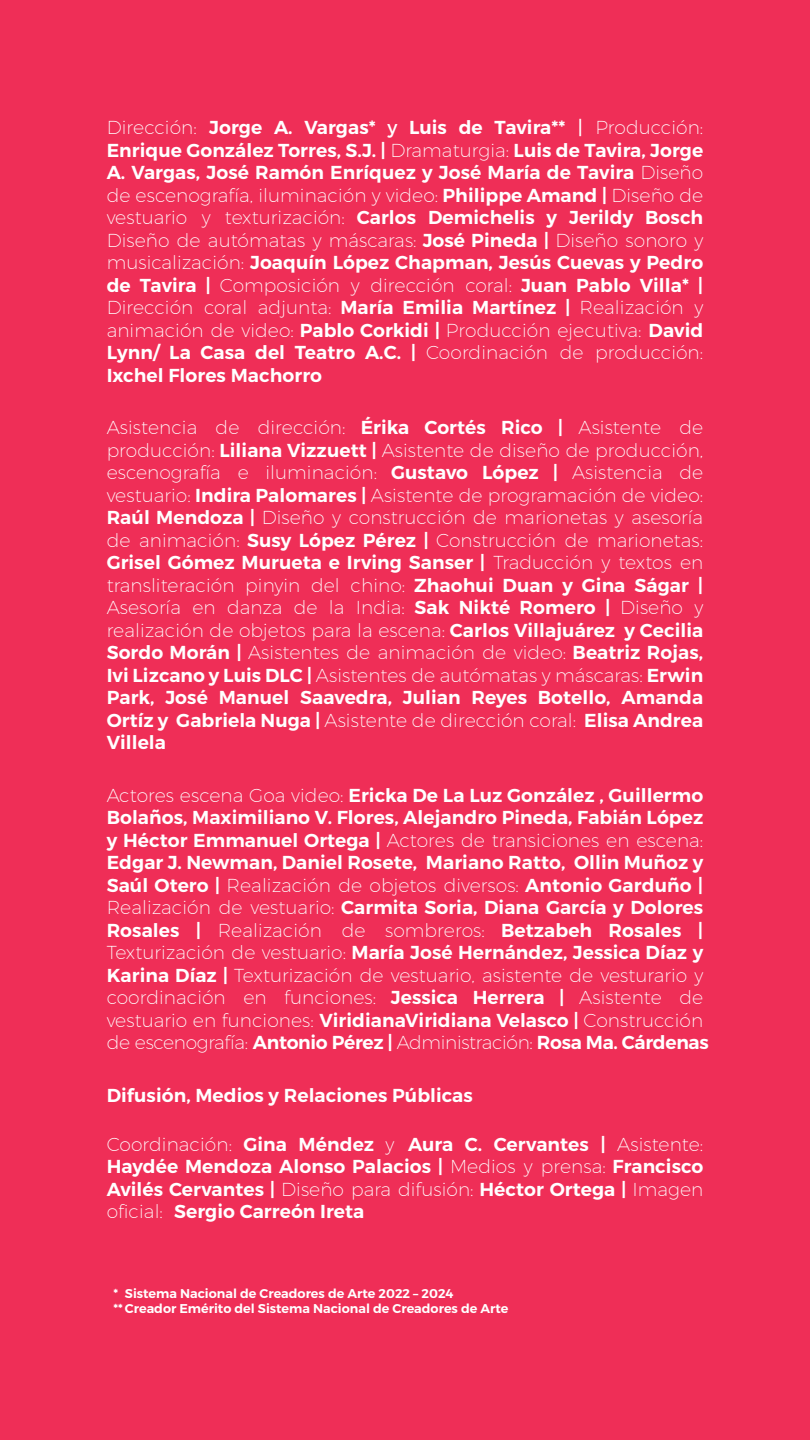
<style>
.page{position:relative;width:810px;height:1440px;background:#ef2e57}
.page>*{position:absolute;margin:0;border:0;box-sizing:border-box;transform-origin:0 0}
.t1{font:600 18.75px/22.5px "Montserrat";letter-spacing:.005em;color:#fff;text-align:justify}
.t2{font:200 18.75px/22.5px "Montserrat";letter-spacing:.005em;color:#fff;text-align:justify}
.t3{font:600 12.75px/15.3px "Montserrat";color:#fff}
.s1{font-weight:200}
.s2{font-weight:400}
.s3{font-weight:600}
</style>
<div class="page">
<p class="t1" style="left:107px;top:117px;width:598px"><span class="s1">Dirección:</span> Jorge A. Vargas* <span class="s2">y</span> Luis de Tavira** <span class="s2">|</span> <span class="s1">Producción:<br></span>Enrique González Torres, S.J. | <span class="s1">Dramaturgia:</span> Luis de Tavira, Jorge A. Vargas, José Ramón Enríquez y José María de Tavira <span class="s1">Diseño de escenografía, iluminación y video:</span> Philippe Amand | <span class="s1">Diseño de vestuario y texturización:</span> Carlos Demichelis y Jerildy Bosch <span class="s1">Diseño de autómatas y máscaras:</span> José Pineda | <span class="s1">Diseño sonoro y musicalización:</span> Joaquín López Chapman, Jesús Cuevas y Pedro de Tavira | <span class="s1">Composición y dirección coral:</span> Juan Pablo Villa* | <span class="s1">Dirección coral adjunta:</span> María Emilia Martínez | <span class="s1">Realización y animación de video:</span> Pablo Corkidi | <span class="s1">Producción ejecutiva:</span> David Lynn/ La Casa del Teatro A.C. | <span class="s1">Coordinación de producción:<br></span>Ixchel Flores Machorro</p>
<p class="t2" style="left:107px;top:416px;width:598px">Asistencia de dirección: <span class="s3">Érika Cortés Rico |</span> Asistente de producción: <span class="s3">Liliana Vizzuett |</span> Asistente de diseño de producción, escenografía e iluminación: <span class="s3">Gustavo López |</span> Asistencia de vestuario: <span class="s3">Indira Palomares |</span> Asistente de programación de video:<br><span class="s3">Raúl Mendoza |</span> Diseño y construcción de marionetas y asesoría de animación: <span class="s3">Susy López Pérez |</span> Construcción de marionetas:<br><span class="s3">Grisel Gómez Murueta e Irving Sanser |</span> Traducción y textos en transliteración pinyin del chino: <span class="s3">Zhaohui Duan y Gina Ságar | </span>Asesoría en danza de la India: <span class="s3">Sak Nikté Romero |</span> Diseño y realización de objetos para la escena: <span class="s3">Carlos Villajuárez y Cecilia Sordo Morán |</span> Asistentes de animación de video: <span class="s3">Beatriz Rojas, Ivi Lizcano y Luis DLC |</span> Asistentes de autómatas y máscaras: <span class="s3">Erwin Park, José Manuel Saavedra, Julian Reyes Botello, Amanda Ortíz y Gabriela Nuga |</span> Asistente de dirección coral: <span class="s3">Elisa Andrea Villela</span></p>
<p class="t1" style="left:107px;top:784px;width:604px;text-align:left"><span class="s1">Actores escena Goa video:</span> Ericka De La Luz González , Guillermo Bolaños, Maximiliano V. Flores, Alejandro Pineda, Fabián López y Héctor Emmanuel Ortega | <span class="s1">Actores de transiciones en escena:<br></span>Edgar J. Newman, Daniel Rosete, Mariano Ratto, Ollin Muñoz y Saúl Otero | <span class="s1">Realización de objetos diversos:</span> Antonio Garduño | <span class="s1">Realización de vestuario:</span> Carmita Soria, Diana García y Dolores Rosales | <span class="s1">Realización de sombreros:</span> Betzabeh Rosales | <span class="s1">Texturización de vestuario:</span> María José Hernández, Jessica Díaz y Karina Díaz | <span class="s1">Texturización de vestuario, asistente de vesturario y coordinación en funciones:</span> Jessica Herrera | <span class="s1">Asistente de vestuario en funciones:</span> ViridianaViridiana Velasco | <span class="s1">Construcción de escenografía:</span> Antonio Pérez | <span class="s1">Administración:</span> Rosa Ma. Cárdenas</p>
<p class="t1" style="left:107px;top:1084px;width:368px">Difusión, Medios y Relaciones Públicas</p>
<p class="t1" style="left:107px;top:1133px;width:598px"><span class="s1">Coordinación:</span> Gina Méndez <span class="s1">y</span> Aura C. Cervantes | <span class="s1">Asistente:<br></span>Haydée Mendoza Alonso Palacios | <span class="s1">Medios y prensa:</span> Francisco Avilés Cervantes | <span class="s1">Diseño para difusión:</span> Héctor Ortega | <span class="s1">Imagen oficial:</span> Sergio Carreón Ireta</p>
<p class="t3" style="left:113px;top:1286px;width:397px">* Sistema Nacional de Creadores de Arte 2022 – 2024<br>** Creador Emérito del Sistema Nacional de Creadores de Arte</p>
</div>
